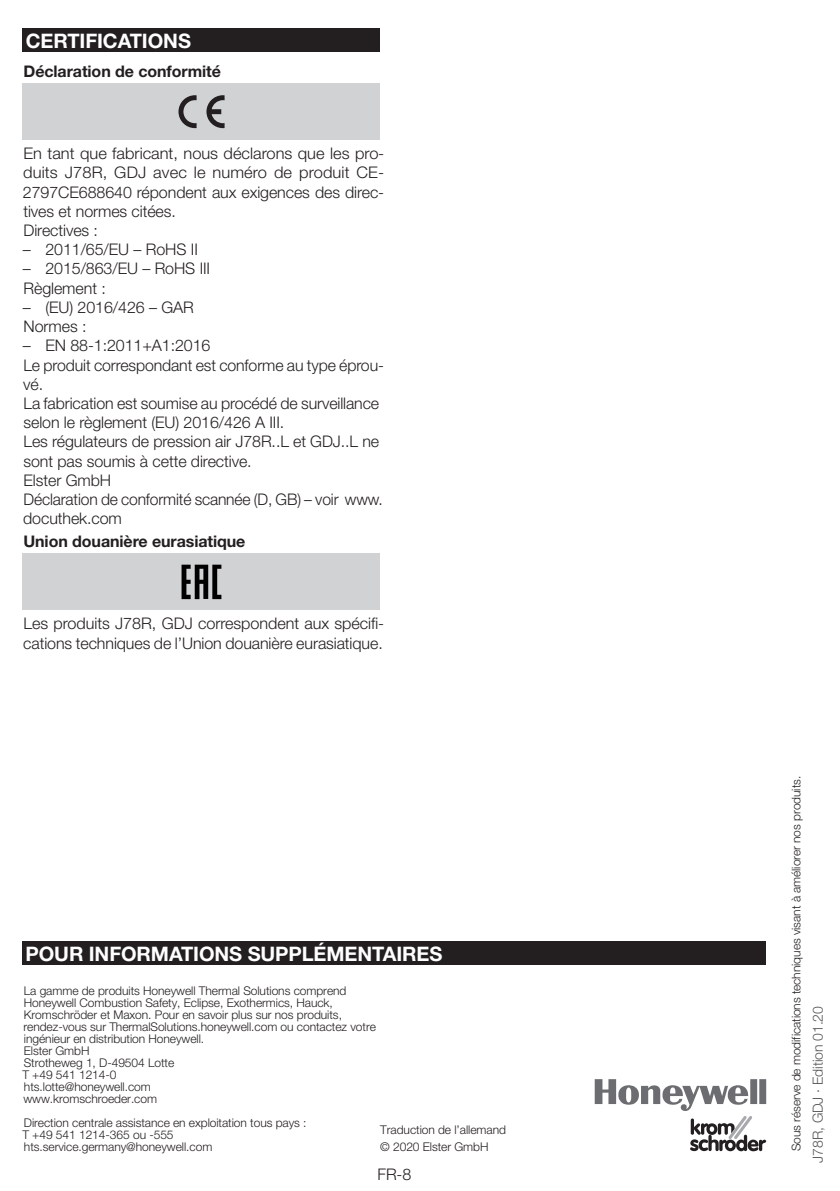
<style>
.page{position:relative;width:840px;height:1191px;background:#fff}
.page>*{position:absolute;margin:0;border:0;box-sizing:border-box;transform-origin:0 0}
.t1{font:700 20px "Helvetica Neue LT Pro";letter-spacing:-.005em;color:#fff}
.t2{font:300 16px/19.2px "Helvetica Neue LT Pro";letter-spacing:-.005em;color:#231f20}
.t3{font:700 16px "Helvetica Neue LT Pro";letter-spacing:-.005em;color:#231f20}
.t4{font:300 14px "Helvetica Neue LT Pro";letter-spacing:-.005em;color:#57585a}
.t5{font:300 12px/12px "Helvetica Neue LT Pro";letter-spacing:-.005em;color:#231f20}
</style>
<div class="page">
<div style="left:23px;top:28px;width:357px;height:24px;background:#231f20"></div>
<div style="left:23px;top:83px;width:357px;height:57px;background:#d1d2d4"></div>
<svg style="left:178px;top:95px;width:18px;height:33px"></svg>
<svg style="left:206px;top:95px;width:18px;height:33px"></svg>
<div style="left:23px;top:553px;width:357px;height:57px;background:#d1d2d4"></div>
<svg style="left:181px;top:564px;width:40px;height:35px"></svg>
<svg style="left:594px;top:1079px;width:171px;height:72px"></svg>
<div style="left:23px;top:941px;width:742px;height:24px;background:#231f20"></div>
<p class="t1" style="left:26px;top:28px;width:166px">CERTIFICATIONS</p>
<p class="t3" style="left:24px;top:62px;width:199px">Déclaration de conformité</p>
<p class="t2" style="left:23px;top:144px;width:362px">En tant que fabricant, nous déclarons que les pro&shy;duits J78R, GDJ avec le numéro de produit CE-2797CE688640 répondent aux exigences des direc&shy;tives et normes citées.<br>Directives :</p>
<p class="t2" style="left:23px;top:240px;width:176px">– 2011/65/EU – RoHS II</p>
<p class="t2" style="left:23px;top:259px;width:189px">– 2015/863/EU – RoHS III<br>Règlement :</p>
<p class="t2" style="left:23px;top:297px;width:172px">– (EU) 2016/426 – GAR<br>Normes :</p>
<p class="t2" style="left:23px;top:336px;width:363px">– EN 88-1:2011+A1:2016<br>Le produit correspondant est conforme au type éprou&shy;vé.<br>La fabrication est soumise au procédé de surveillance selon le règlement (EU) 2016/426 A III.<br>Les régulateurs de pression air J78R..L et GDJ..L ne sont pas soumis à cette directive.<br>Elster GmbH<br>Déclaration de conformité scannée (D, GB) – voir www. docuthek.com</p>
<p class="t3" style="left:23px;top:532px;width:223px">Union douanière eurasiatique</p>
<p class="t2" style="left:23px;top:614px;width:362px">Les produits J78R, GDJ correspondent aux spécifi&shy;cations techniques de l’Union douanière eurasiatique.</p>
<p class="t1" style="left:26px;top:941px;width:112px">POUR INFORMA</p>
<p class="t1" style="left:181px;top:941px;width:214px">TIONS SUPPLÉMENTAIRE</p>
<p class="t1" style="left:429px;top:941px;width:14px">S</p>
<p class="t5" style="left:22px;top:984px;width:355px">La gamme de produits Honeywell Thermal Solutions comprend Honeywell Combustion Safety, Eclipse, Exothermics, Hauck, Kromschröder et Maxon. Pour en savoir plus sur nos produits, rendez-vous sur ThermalSolutions.honeywell.com ou contactez votre ingénieur en distribution Honeywell.<br>Elster GmbH<br>Strotheweg 1, D-49504 Lotte<br>T +49 541 1214-0<br>hts.lotte@honeywell.com<br>www.kromschroeder.com</p>
<p class="t5" style="left:22px;top:1116px;width:285px">Direction centrale assistance en exploitation tous pays :<br>T +49 541 1214-365 ou -555 hts.service.germany@honeywell.com</p>
<p class="t5" style="left:380px;top:1123px;width:127px">Traduction de l’allemand</p>
<p class="t5" style="left:380px;top:1140px;width:110px">© 2020 Elster GmbH</p>
<p class="t2" style="left:377px;top:1164px;width:35px">FR-8</p>
<p class="t5" style="left:789px;top:1151px;width:377px;rotate:-90deg">Sous réserve de modifications techniques visant à améliorer nos produits.</p>
<p class="t4" style="left:809px;top:1162px;width:158px;rotate:-90deg">J78R, GDJ · Edition 01.20</p>
</div>
